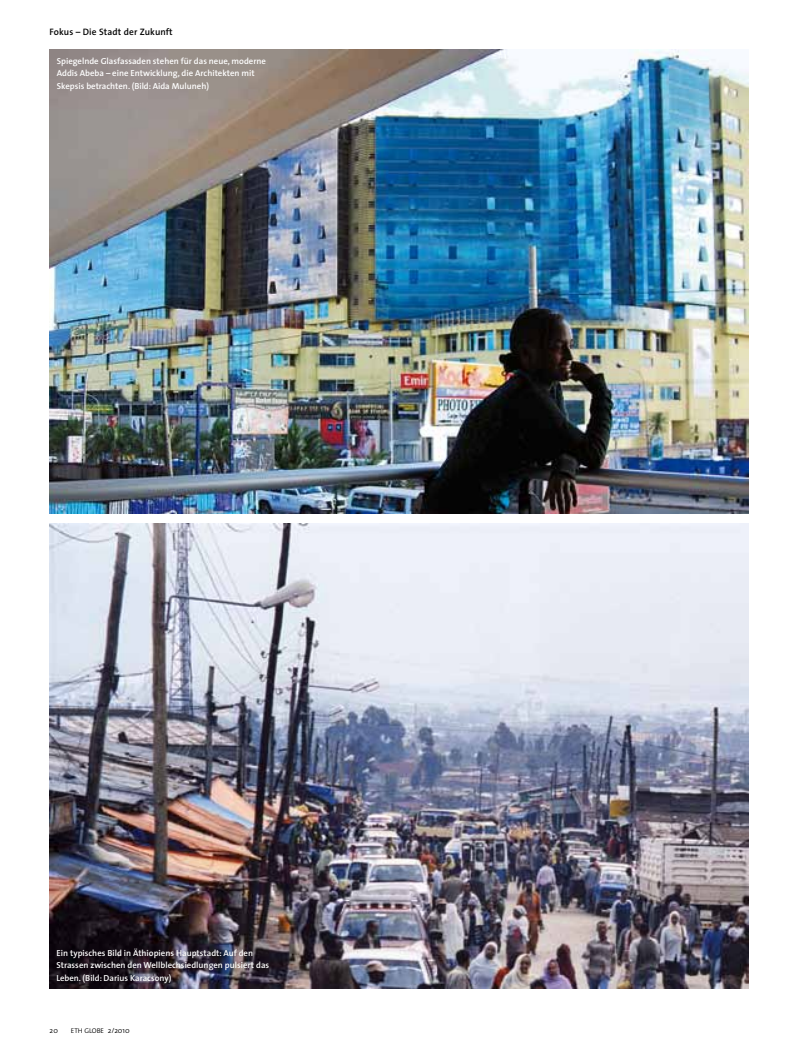
<style>
.page{position:relative;width:798px;height:1063px;background:#fff}
.page>*{position:absolute;margin:0;border:0;box-sizing:border-box;transform-origin:0 0}
.t1{font:600 9.38px "The Sans";letter-spacing:.01em;color:#000}
.t2{font:600 8.75px/12.5px "The Sans";color:#fff}
.t3{font:300 7.5px "The Sans";color:#000}
.t4{font:300 6.88px "The Sans";color:#000}
.s1{font-size:7.5px}
</style>
<div class="page">
<img style="left:50px;top:50px;width:698px;height:464px">
<img style="left:50px;top:524px;width:698px;height:465px">
<p class="t1" style="left:50px;top:24px;width:124px">Fokus – Die Stadt der Zukunft</p>
<p class="t2" style="left:57px;top:54px;width:211px">Spiegelnde Glasfassaden stehen für das neue, moderne<br>Addis Abeba – eine Entwicklung, die Architekten mit<br>Skepsis betrachten. (Bild: Aida Muluneh)</p>
<p class="t2" style="left:56px;top:946px;width:214px">Ein typisches Bild in Äthiopiens Hauptstadt: Auf den<br>Strassen zwischen den Wellblechsiedlungen pulsiert das<br>Leben. (Bild: Darius Karacsony)</p>
<p class="t3" style="left:50px;top:1024px;width:10px">20</p>
<p class="t4" style="left:71px;top:1025px;width:60px">ETH GLOBE <span class="s1">2/2010</span></p>
</div>
